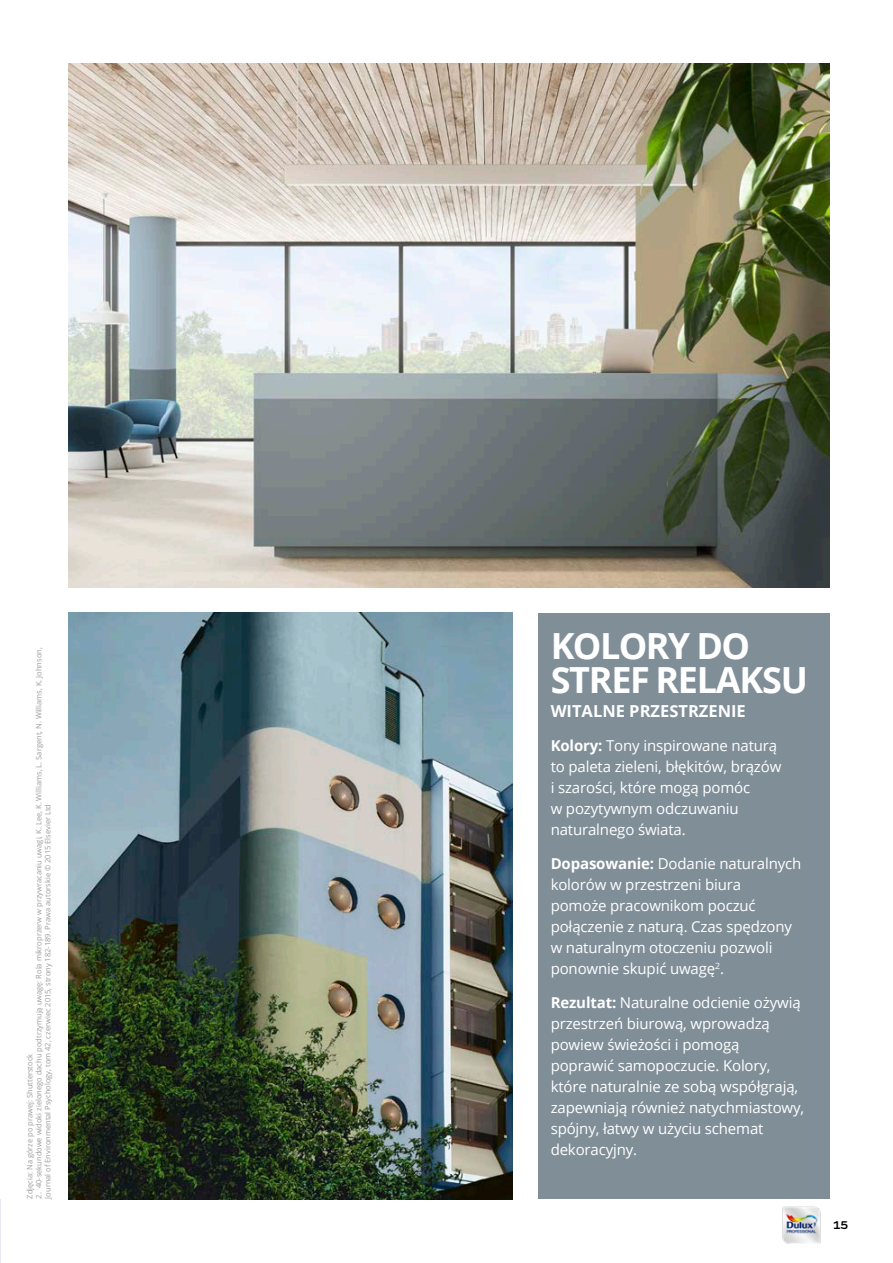
<style>
.page{position:relative;width:893px;height:1263px;background:#fff}
.page>*{position:absolute;margin:0;border:0;box-sizing:border-box;transform-origin:0 0}
.t1{font:700 36px/34.5px "Open Sans";letter-spacing:-.035em;color:#fff}
.t2{font:700 16.5px "Open Sans";color:#fff}
.t3{font:15px/21px "Open Sans";letter-spacing:-.01em;color:#fff}
.t4{font:700 12px "Colour Sans";color:#000}
.t5{font:7.5px/9px "Open Sans";color:#9c9c9c}
.s1{font-weight:700}
</style>
<div class="page">
<img style="left:782px;top:1206px;width:39px;height:38px">
<img style="left:68px;top:64px;width:761px;height:524px">
<img style="left:68px;top:613px;width:444px;height:586px">
<div style="left:538px;top:613px;width:291px;height:585px;background:#808e98"></div>
<hr style="left:0;top:1199px;width:1px;height:64px;background:#e6eaef">
<p class="t5" style="left:34px;top:1198px;width:553px;rotate:-90deg">2. 40-sekundowe widoki zielonego dachu podtrzymują uwagę: Rola mikroprzerw w przywracaniu uwagi, K. Lee, K. Williams, L. Sargent, N. Williams, K. Johnson,<br>Journal of Environmental Psychology, tom 42, czerwiec 2015, strony 182-189. Prawa autorskie © 2015 Elsevier Ltd</p>
<p class="t5" style="left:25px;top:1198px;width:146px;rotate:-90deg">Zdjęcia: Na górze po prawej: Shutterstock</p>
<p class="t1" style="left:551px;top:628px;width:259px">KOLORY DO<br>STREF RELAKSU</p>
<p class="t2" style="left:551px;top:700px;width:197px">WITALNE PRZESTRZENIE</p>
<p class="t3" style="left:551px;top:735px;width:232px"><span class="s1">Kolory:</span> Tony inspirowane naturą to paleta zieleni, błękitów, brązów i szarości, które mogą pomóc<br>w pozytywnym odczuwaniu naturalnego świata.</p>
<p class="t3" style="left:551px;top:852px;width:252px"><span class="s1">Dopasowanie:</span> Dodanie naturalnych kolorów w przestrzeni biura<br>pomoże pracownikom poczuć połączenie z naturą. Czas spędzony w naturalnym otoczeniu pozwoli ponownie skupić uwagę<sup>2</sup>.</p>
<p class="t3" style="left:551px;top:991px;width:255px"><span class="s1">Rezultat:</span> Naturalne odcienie ożywią przestrzeń biurową, wprowadzą powiew świeżości i pomogą poprawić samopoczucie. Kolory, które naturalnie ze sobą współgrają, zapewniają również natychmiastowy, spójny, łatwy w użyciu schemat dekoracyjny.</p>
<p class="t4" style="left:833px;top:1216px;width:16px">15</p>
</div>
